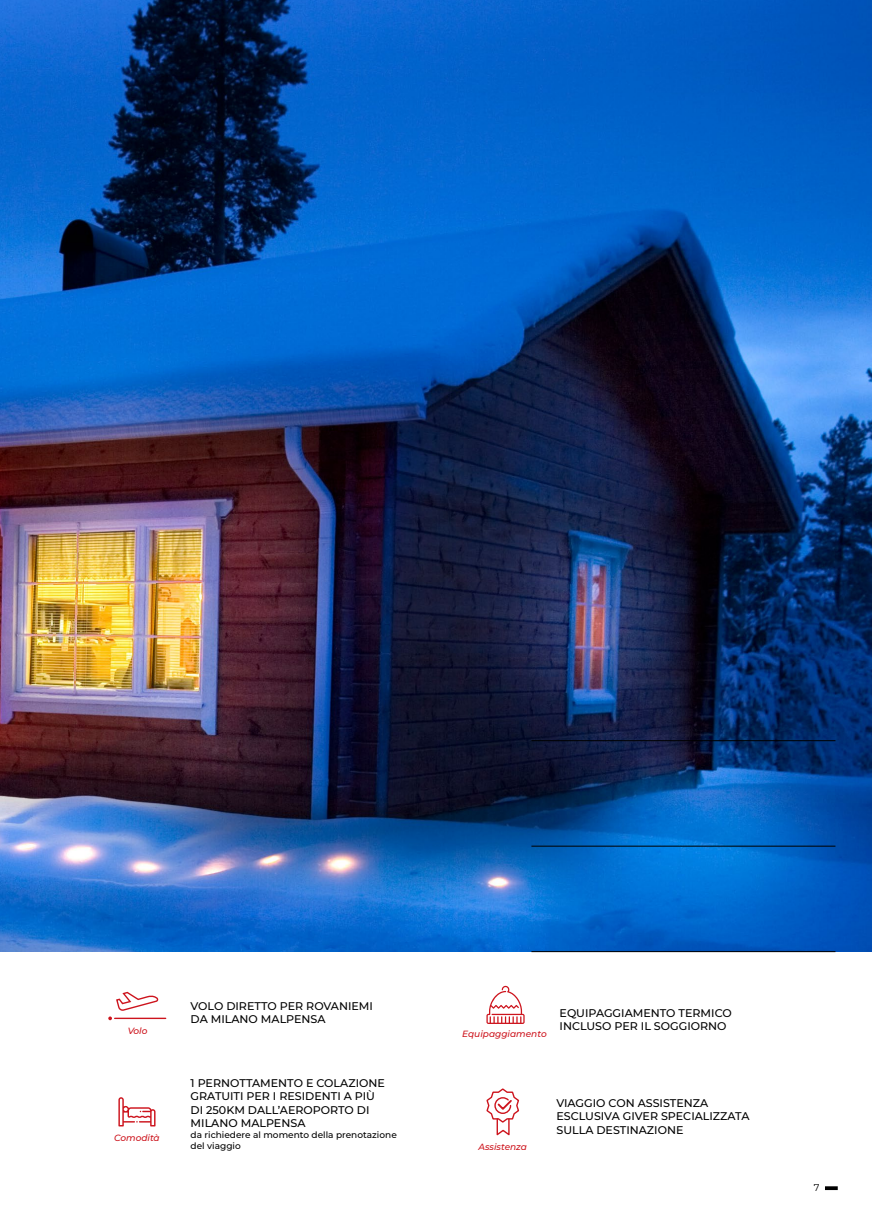
<style>
.page{position:relative;width:872px;height:1212px;background:#fff}
.page>*{position:absolute;margin:0;border:0;box-sizing:border-box;transform-origin:0 0}
.t1{font:500 11.1px/13.4px "Montserrat";color:#000}
.t2{font:9.75px "Montserrat";color:#000}
.t3{font:500 9px/10.8px "Montserrat";color:#000}
.t4{font:italic 500 9px "Montserrat";color:#cd141d}
</style>
<div class="page">
<img style="left:0;top:0;width:872px;height:952px">
<hr style="left:531px;top:740px;width:304px;height:1px;background:#000">
<hr style="left:531px;top:846px;width:304px;height:1px;background:#000">
<hr style="left:531px;top:951px;width:304px;height:1px;background:#000">
<hr style="left:115px;top:1018px;width:51px;height:1px;background:#cd141d">
<svg style="left:108px;top:991px;width:51px;height:29px"></svg>
<svg style="left:118px;top:1097px;width:37px;height:29px"></svg>
<svg style="left:486px;top:986px;width:38px;height:38px"></svg>
<svg style="left:486px;top:1088px;width:34px;height:48px"></svg>
<svg style="left:825px;top:1186px;width:12px;height:4px"></svg>
<p class="t4" style="left:128px;top:1024px;width:21px">Volo</p>
<p class="t4" style="left:114px;top:1131px;width:47px">Comodità</p>
<p class="t1" style="left:191px;top:999px;width:184px">VOLO DIRETTO PER ROVANIEMI<br>DA MILANO MALPENSA</p>
<p class="t1" style="left:191px;top:1076px;width:196px">1 PERNOTTAMENTO E COLAZIONE<br>GRATUITI PER I RESIDENTI A PIÙ<br>DI 250KM DALL’AEROPORTO DI<br>MILANO MALPENSA</p>
<p class="t3" style="left:191px;top:1129px;width:208px">da richiedere al momento della prenotazione del viaggio</p>
<p class="t4" style="left:462px;top:1027px;width:86px">Equipaggiamento</p>
<p class="t1" style="left:559px;top:1006px;width:174px">EQUIPAGGIAMENTO TERMICO<br>INCLUSO PER IL SOGGIORNO</p>
<p class="t4" style="left:478px;top:1141px;width:50px">Assistenza</p>
<p class="t1" style="left:556px;top:1096px;width:195px">VIAGGIO CON ASSISTENZA<br>ESCLUSIVA GIVER SPECIALIZZATA<br>SULLA DESTINAZIONE</p>
<p class="t2" style="left:814px;top:1181px;width:7px">7</p>
</div>
